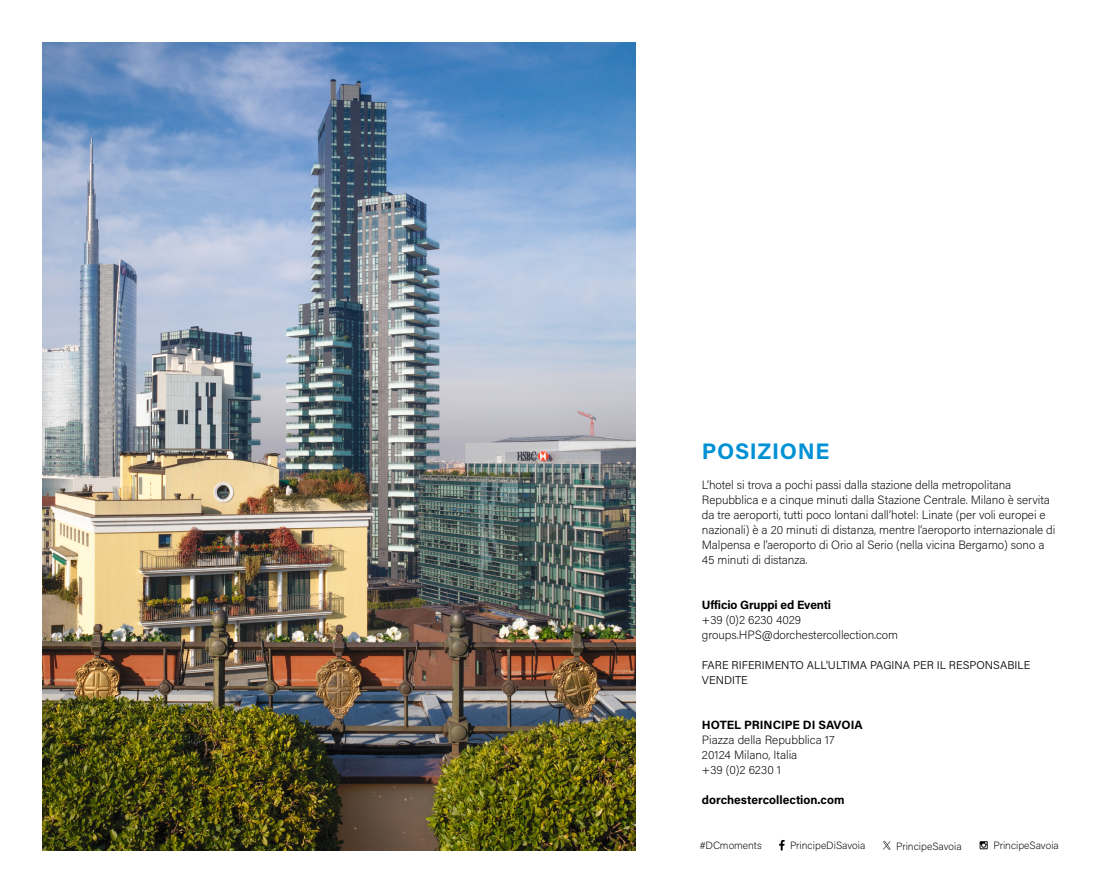
<style>
.page{position:relative;width:1106px;height:893px;background:#fff}
.page>*{position:absolute;margin:0;border:0;box-sizing:border-box;transform-origin:0 0}
.t1{font:700 22.5px "Acumin Pro";letter-spacing:.03em;color:#0091d5}
.t2{font:200 12px/15px "Acumin Pro";letter-spacing:-.005em;color:#000}
.t3{font:700 12px "Acumin Pro";color:#000}
.t4{font:300 11.25px/15px "Acumin Pro";color:#000}
.t5{font:200 10.5px "Acumin Pro";color:#000}
</style>
<div class="page">
<svg style="left:779px;top:840px;width:5px;height:10px"></svg>
<svg style="left:979px;top:841px;width:8px;height:8px"></svg>
<img style="left:43px;top:43px;width:592px;height:807px">
<svg style="left:883px;top:841px;width:7px;height:8px"></svg>
<h1 class="t1" style="left:702px;top:435px;width:129px">POSIZIONE</h1>
<p class="t2" style="left:702px;top:477px;width:355px">L’hotel si trova a pochi passi dalla stazione della metropolitana Repubblica e a cinque minuti dalla Stazione Centrale. Milano è servita da tre aeroporti, tutti poco lontani dall’hotel: Linate (per voli europei e nazionali) è a 20 minuti di distanza, mentre l’aeroporto internazionale di Malpensa e l’aeroporto di Orio al Serio (nella vicina Bergamo) sono a 45 minuti di distanza.</p>
<p class="t3" style="left:702px;top:596px;width:131px">Ufficio Gruppi ed Eventi</p>
<p class="t2" style="left:702px;top:612px;width:198px">+39 (0)2 6230 4029 groups.HPS@dorchestercollection.com</p>
<p class="t4" style="left:702px;top:657px;width:330px">FARE RIFERIMENTO ALL'ULTIMA PAGINA PER IL RESPONSABILE<br>VENDITE</p>
<p class="t3" style="left:702px;top:716px;width:162px">HOTEL PRINCIPE DI SAVOIA</p>
<p class="t2" style="left:702px;top:732px;width:134px">Piazza della Repubblica 17<br>20124 Milano, Italia<br>+39 (0)2 6230 1</p>
<p class="t3" style="left:702px;top:791px;width:144px">dorchestercollection.com</p>
<p class="t5" style="left:699px;top:838px;width:64px">#DCmoments</p>
<p class="t5" style="left:790px;top:838px;width:77px">PrincipeDiSavoia</p>
<p class="t5" style="left:896px;top:839px;width:67px">PrincipeSavoia</p>
<p class="t5" style="left:993px;top:838px;width:67px">PrincipeSavoia</p>
</div>
